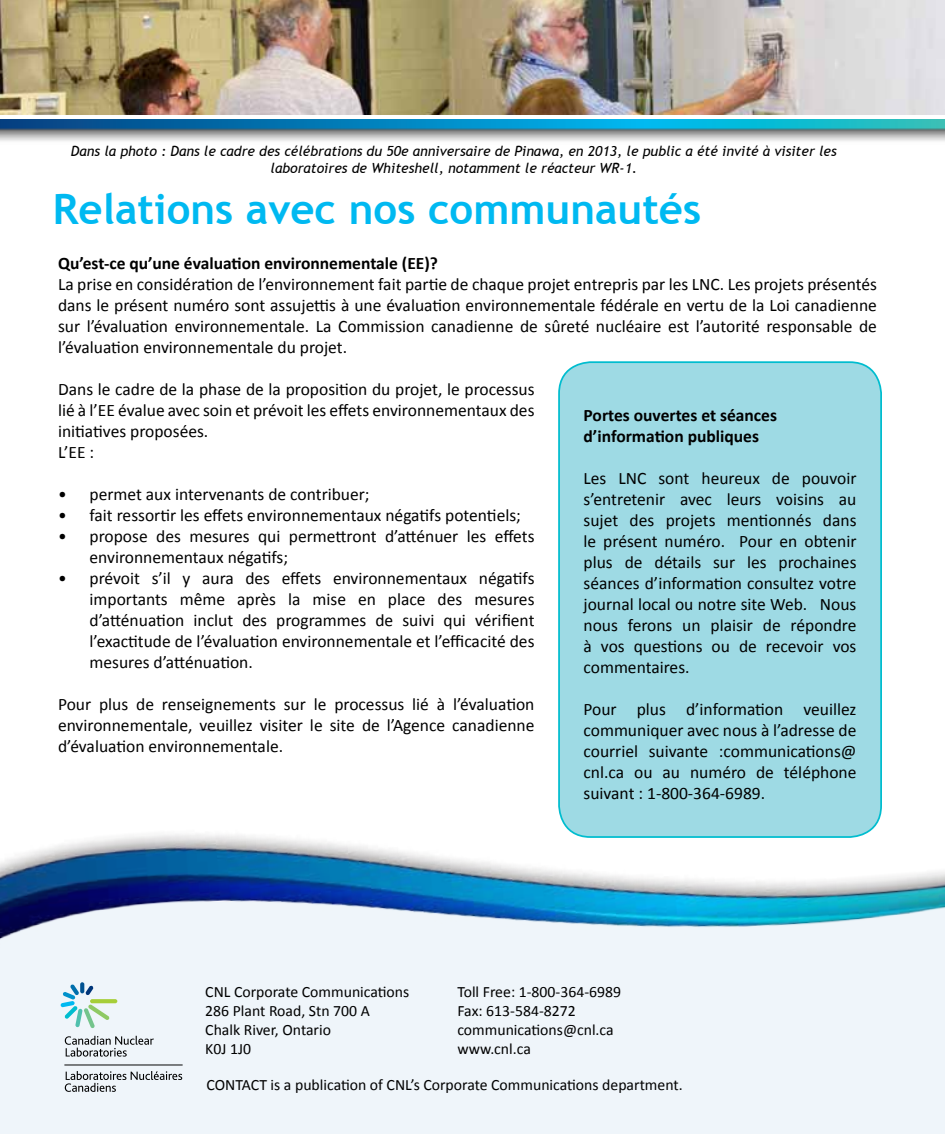
<style>
.page{position:relative;width:945px;height:1134px;background:#fff}
.page>*{position:absolute;margin:0;border:0;box-sizing:border-box;transform-origin:0 0}
.t1{font:700 42px "Trebuchet MS";color:#00b9f1}
.t2{font:17.5px/21px "Calibri";color:#000;text-align:justify}
.t3{font:700 17.5px/21px "Calibri";color:#000}
.t4{font:15.75px/18.9px "Calibri";color:#000}
.t5{font:italic 14px/16.8px "Trebuchet MS";color:#000;text-align:center}
</style>
<div class="page">
<div style="left:0;top:902px;width:945px;height:232px;background:#eff5fa"></div>
<img style="left:0;top:0;width:945px;height:115px">
<img style="left:0;top:120px;width:945px;height:21px">
<div style="left:559px;top:362px;width:322px;height:475px;background:#9edae4;border-radius:32px"></div>
<svg style="left:75px;top:1019px;width:34px;height:9px"></svg>
<svg style="left:65px;top:1036px;width:89px;height:21px"></svg>
<svg style="left:65px;top:1071px;width:117px;height:21px"></svg>
<hr style="left:64px;top:1065px;width:119px;height:1px;background:#000">
<img style="left:0;top:753px;width:945px;height:266px">
<p class="t5" style="left:71px;top:143px;width:767px">Dans la photo : Dans le cadre des célébrations du 50e anniversaire de Pinawa, en 2013, le public a été invité à visiter les laboratoires de Whiteshell, notamment le réacteur WR-1.</p>
<h1 class="t1" style="left:53px;top:183px;width:650px">Relations avec nos communautés</h1>
<p class="t3" style="left:58px;top:253px;width:382px">Qu’est-ce qu’une évaluation environnementale (EE)?</p>
<p class="t2" style="left:58px;top:274px;width:821px">La prise en considération de l’environnement fait partie de chaque projet entrepris par les LNC. Les projets présentés dans le présent numéro sont assujettis à une évaluation environnementale fédérale en vertu de la Loi canadienne sur l’évaluation environnementale. La Commission canadienne de sûreté nucléaire est l’autorité responsable de l’évaluation environnementale du projet.</p>
<p class="t2" style="left:58px;top:379px;width:478px;text-align:left">Dans le cadre de la phase de la proposition du projet, le processus lié à l’EE évalue avec soin et prévoit les effets environnementaux des initiatives proposées.<br>L’EE :</p>
<p class="t2" style="left:58px;top:484px;width:313px">• permet aux intervenants de contribuer;</p>
<p class="t2" style="left:58px;top:505px;width:464px">• fait ressortir les effets environnementaux négatifs potentiels;</p>
<p class="t2" style="left:90px;top:526px;width:447px;text-indent:-32px">• propose des mesures qui permettront d’atténuer les effets environnementaux négatifs;</p>
<p class="t2" style="left:90px;top:568px;width:447px;text-indent:-32px">• prévoit s’il y aura des effets environnementaux négatifs importants même après la mise en place des mesures d’atténuation inclut des programmes de suivi qui vérifient l’exactitude de l’évaluation environnementale et l’efficacité des mesures d’atténuation.</p>
<p class="t2" style="left:58px;top:694px;width:478px">Pour plus de renseignements sur le processus lié à l’évaluation environnementale, veuillez visiter le site de l’Agence canadienne d’évaluation environnementale.</p>
<p class="t3" style="left:584px;top:404px;width:195px">Portes ouvertes et séances d’information publiques</p>
<p class="t2" style="left:584px;top:468px;width:275px">Les LNC sont heureux de pouvoir s’entretenir avec leurs voisins au sujet des projets mentionnés dans le présent numéro. Pour en obtenir plus de détails sur les prochaines séances d’information consultez votre journal local ou notre site Web. Nous nous ferons un plaisir de répondre à vos questions ou de recevoir vos commentaires.</p>
<p class="t2" style="left:584px;top:699px;width:275px">Pour plus d’information veuillez communiquer avec nous à l’adresse de courriel suivante :communications@ cnl.ca ou au numéro de téléphone suivant : 1-800-364-6989.</p>
<p class="t4" style="left:205px;top:983px;width:206px">CNL Corporate Communications<br>286 Plant Road, Stn 700 A<br>Chalk River, Ontario<br>K0J 1J0</p>
<p class="t4" style="left:457px;top:983px;width:165px">Toll Free: 1-800-364-6989<br>Fax: 613-584-8272 communications@cnl.ca www.cnl.ca</p>
<p class="t4" style="left:207px;top:1075px;width:478px">CONTACT is a publication of CNL’s Corporate Communications department.</p>
</div>
